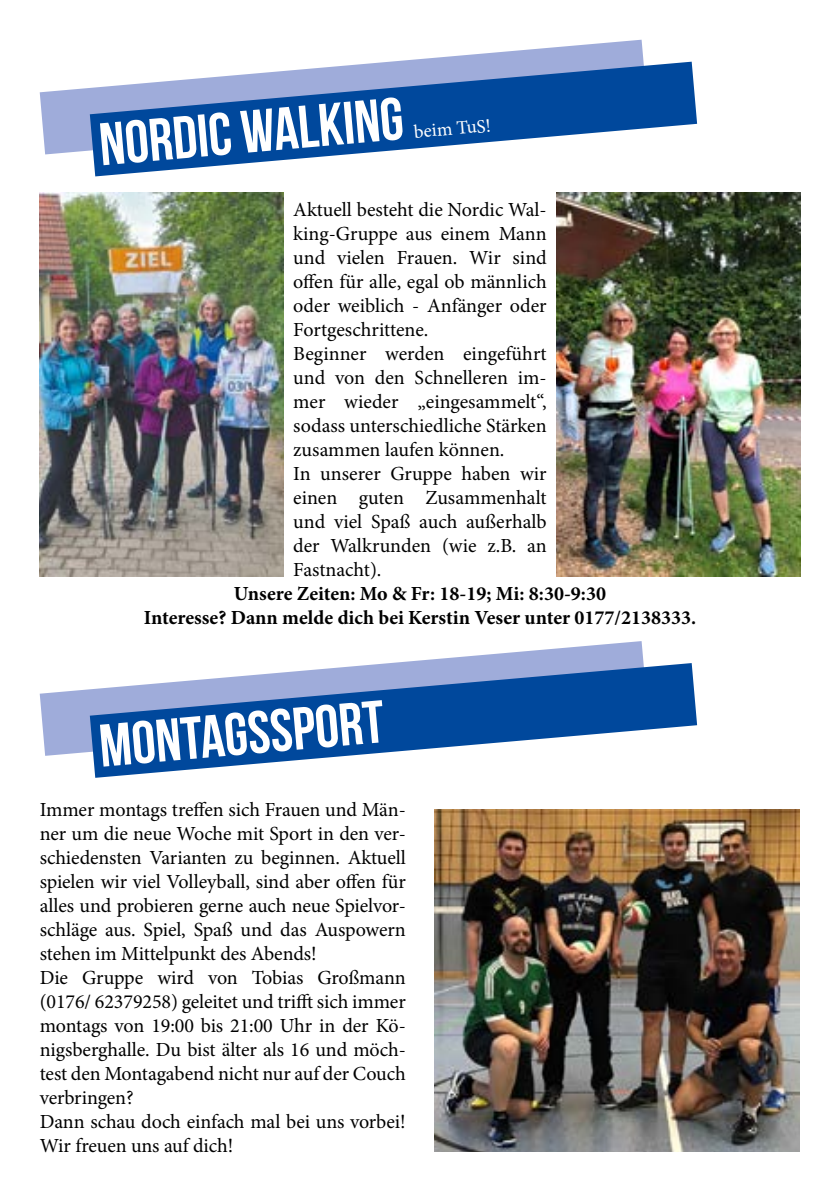
<style>
.page{position:relative;width:840px;height:1191px;background:#fff}
.page>*{position:absolute;margin:0;border:0;box-sizing:border-box;transform-origin:0 0}
.t1{font:60px "Bebas Neue";color:#fff}
.t2{font:20px/24px "Minion Pro";letter-spacing:-.005em;color:#000}
.t3{font:700 20px/24px "Minion Pro";color:#000;text-align:center}
.t4{font:19px "Minion Pro";color:#fff}
</style>
<div class="page">
<svg style="left:40px;top:40px;width:604px;height:114px"></svg>
<svg style="left:90px;top:62px;width:606px;height:114px;fill:#00489c"></svg>
<img style="left:40px;top:192px;width:243px;height:384px">
<img style="left:556px;top:192px;width:243px;height:384px">
<svg style="left:40px;top:641px;width:604px;height:115px"></svg>
<svg style="left:90px;top:663px;width:606px;height:115px;fill:#00489c"></svg>
<img style="left:434px;top:809px;width:364px;height:342px">
<h1 class="t1" style="left:96px;top:112px;width:306px;rotate:-5deg">Nordic Walking</h1>
<p class="t4" style="left:412px;top:119px;width:79px;rotate:-5deg">beim TuS!</p>
<p class="t2" style="left:293px;top:198px;width:255px">Aktuell besteht die Nordic Wal&shy;king-Gruppe aus einem Mann und vielen Frauen. Wir sind offen für alle, egal ob männlich oder weiblich - Anfänger oder<br>Fortgeschrittene.<br>Beginner werden eingeführt und von den Schnelleren im&shy;mer wieder „eingesammelt“, sodass unterschiedliche Stärken zusammen laufen können.<br>In unserer Gruppe haben wir einen guten Zusammenhalt und viel Spaß auch außerhalb der Walkrunden (wie z.B. an<br>Fastnacht).</p>
<p class="t3" style="left:144px;top:581px;width:553px">Unsere Zeiten: Mo &amp; Fr: 18-19; Mi: 8:30-9:30<br>Interesse? Dann melde dich bei Kerstin Veser unter 0177/2138333.</p>
<h1 class="t1" style="left:96px;top:713px;width:287px;rotate:-5deg">MONTAGSSPORT</h1>
<p class="t2" style="left:40px;top:798px;width:367px">Immer montags treffen sich Frauen und Män&shy;ner um die neue Woche mit Sport in den ver&shy;schiedensten Varianten zu beginnen. Aktuell spielen wir viel Volleyball, sind aber offen für alles und probieren gerne auch neue Spielvor&shy;schläge aus. Spiel, Spaß und das Auspowern stehen im Mittelpunkt des Abends!<br>Die Gruppe wird von Tobias Großmann (0176/ 62379258) geleitet und trifft sich immer montags von 19:00 bis 21:00 Uhr in der Kö&shy;nigsberghalle. Du bist älter als 16 und möch&shy;test den Montagabend nicht nur auf der Couch verbringen?<br>Dann schau doch einfach mal bei uns vorbei!<br>Wir freuen uns auf dich!</p>
</div>
